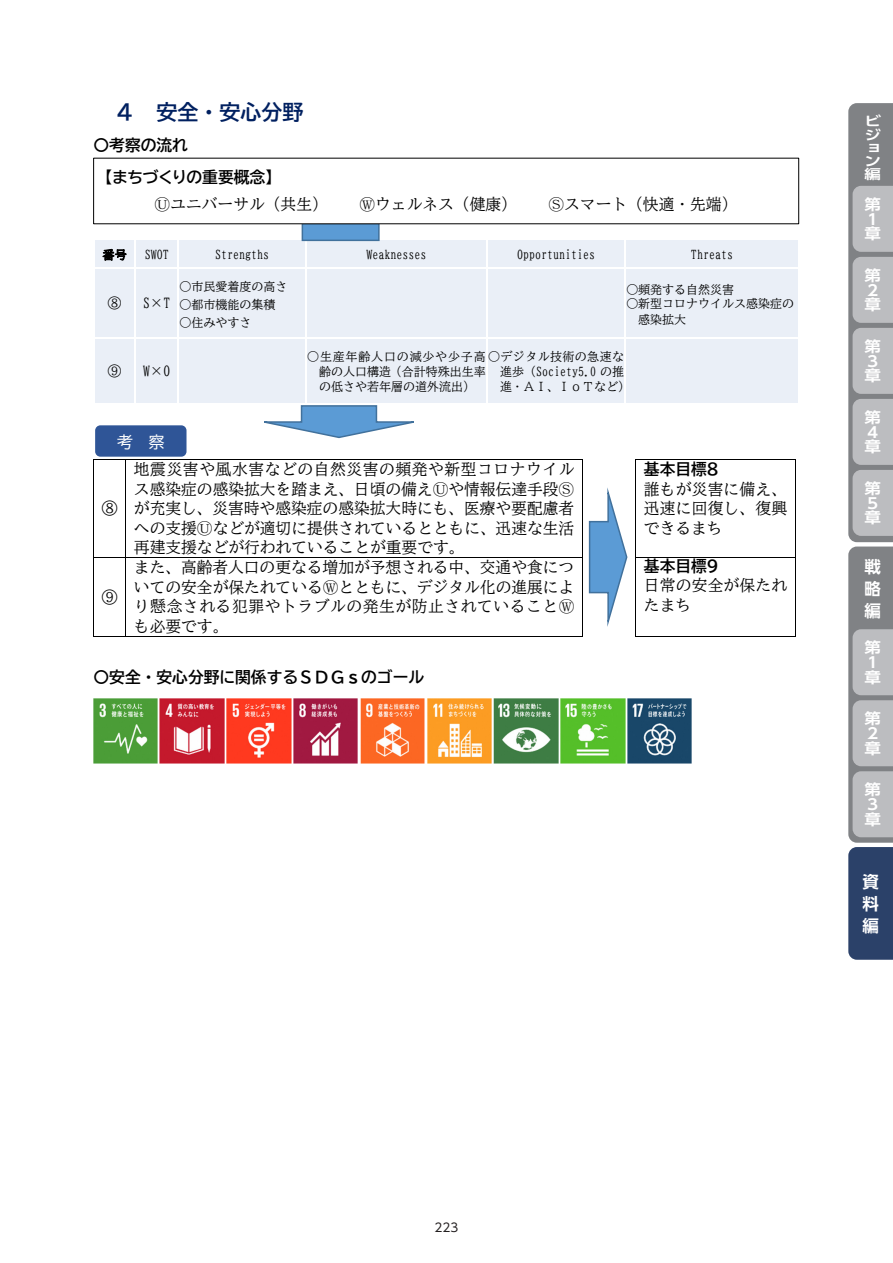
<style>
.page{position:relative;width:893px;height:1263px;background:#fff}
.page>*{position:absolute;margin:0;border:0;box-sizing:border-box;transform-origin:0 0}
.t1{font:21px "BIZ UD Gothic Bold";color:#002060}
.t2{font:700 16.5px/22px "UD Shin Go Pro De";color:#fff;text-align:justify}
.t3{font:15.9px "BIZ UD Gothic";color:#fff}
.t4{font:15.75px/19.5px "BIZ UD Mincho Medium";color:#000;text-align:justify}
.t5{font:15.75px "BIZ UD Gothic Bold";color:#000}
.t6{font:15.75px "BIZ UDP Gothic Bold";color:#000}
.t7{font:700 14.85px/14.9px "UD Shin Go Pro De";color:#fff;scale:1.11 1}
.t8{font:13.5px "BIZ UD Mincho Medium";color:#000}
.t9{font:700 13.2px/13.2px "UD Shin Go Pro De";color:#fff;scale:1.25 1}
.t10{font:12px/15px "BIZ UD Mincho Medium";letter-spacing:.005em;color:#000}
.t11{font:12px "UD Shin Go Pro";color:#231f20}
.s1{font-family:"MS Mincho"}
</style>
<div class="page">
<div style="left:95px;top:242px;width:39px;height:26px;background:#eaeff7"></div>
<div style="left:136px;top:241px;width:42px;height:27px;background:#eaeff7"></div>
<div style="left:179px;top:241px;width:126px;height:27px;background:#eaeff7"></div>
<div style="left:307px;top:241px;width:179px;height:27px;background:#eaeff7"></div>
<div style="left:488px;top:241px;width:136px;height:27px;background:#eaeff7"></div>
<div style="left:626px;top:241px;width:172px;height:27px;background:#eaeff7"></div>
<hr style="left:95px;top:241px;width:39px;height:1px;background:#eaeff7">
<div style="left:95px;top:270px;width:39px;height:68px;background:#eaeff7"></div>
<div style="left:136px;top:269px;width:42px;height:69px;background:#eaeff7"></div>
<div style="left:179px;top:269px;width:126px;height:69px;background:#eaeff7"></div>
<div style="left:307px;top:269px;width:179px;height:69px;background:#eaeff7"></div>
<div style="left:488px;top:269px;width:136px;height:69px;background:#eaeff7"></div>
<div style="left:626px;top:269px;width:172px;height:69px;background:#eaeff7"></div>
<hr style="left:95px;top:269px;width:39px;height:1px;background:#eaeff7">
<div style="left:95px;top:340px;width:39px;height:63px;background:#eaeff7"></div>
<div style="left:136px;top:339px;width:42px;height:64px;background:#eaeff7"></div>
<div style="left:179px;top:339px;width:126px;height:64px;background:#eaeff7"></div>
<div style="left:307px;top:339px;width:179px;height:64px;background:#eaeff7"></div>
<div style="left:488px;top:339px;width:136px;height:64px;background:#eaeff7"></div>
<div style="left:626px;top:339px;width:172px;height:64px;background:#eaeff7"></div>
<hr style="left:95px;top:339px;width:39px;height:1px;background:#eaeff7">
<hr style="left:94px;top:459px;width:489px;height:1px;background:#000">
<hr style="left:635px;top:459px;width:161px;height:1px;background:#000">
<hr style="left:94px;top:459px;width:1px;height:98px;background:#000">
<hr style="left:125px;top:459px;width:1px;height:98px;background:#000">
<hr style="left:582px;top:459px;width:1px;height:98px;background:#000">
<hr style="left:635px;top:459px;width:1px;height:98px;background:#000">
<hr style="left:795px;top:459px;width:1px;height:98px;background:#000">
<hr style="left:94px;top:557px;width:489px;height:1px;background:#000">
<hr style="left:635px;top:557px;width:161px;height:1px;background:#000">
<hr style="left:94px;top:558px;width:1px;height:78px;background:#000">
<hr style="left:94px;top:636px;width:31px;height:1px;background:#000">
<hr style="left:125px;top:558px;width:1px;height:78px;background:#000">
<hr style="left:126px;top:636px;width:456px;height:1px;background:#000">
<hr style="left:635px;top:558px;width:1px;height:78px;background:#000">
<hr style="left:635px;top:636px;width:160px;height:1px;background:#000">
<hr style="left:795px;top:558px;width:1px;height:78px;background:#000">
<img style="left:93px;top:699px;width:65px;height:64px">
<img style="left:160px;top:699px;width:64px;height:64px">
<img style="left:227px;top:699px;width:64px;height:64px">
<img style="left:293px;top:699px;width:65px;height:64px">
<img style="left:360px;top:699px;width:65px;height:64px">
<img style="left:427px;top:699px;width:64px;height:64px">
<img style="left:494px;top:699px;width:64px;height:64px">
<img style="left:561px;top:699px;width:64px;height:64px">
<img style="left:627px;top:699px;width:65px;height:64px">
<div style="left:302px;top:223px;width:77px;height:17px;background:#5b9bd5"></div>
<div style="left:302px;top:223px;width:78px;height:18px;border:2px solid #41719c"></div>
<svg style="left:264px;top:405px;width:150px;height:34px"></svg>
<div style="left:95px;top:425px;width:91px;height:32px;background:#2f5597;border-radius:5px"></div>
<svg style="left:582px;top:487px;width:46px;height:150px"></svg>
<svg style="left:848px;top:103px;width:45px;height:857px;background:#9da1a8"></svg>
<h1 class="t1" style="left:114px;top:102px;width:190px">４ 安全・安心分野</h1>
<p class="t5" style="left:94px;top:137px;width:96px">〇考察の流れ</p>
<p class="t6" style="left:105px;top:170px;width:170px">【まちづくりの重要概念】</p>
<p class="t4" style="left:155px;top:195px;width:175px"><span class="s1">Ⓤ</span>ユニバーサル（共生）</p>
<p class="t4" style="left:359px;top:195px;width:159px"><span class="s1">Ⓦ</span>ウェルネス（健康）</p>
<p class="t4" style="left:548px;top:195px;width:190px"><span class="s1">Ⓢ</span>スマート（快適・先端）</p>
<p class="t10" style="left:103px;top:247px;width:26px">番号</p>
<p class="t10" style="left:145px;top:247px;width:26px">SWOT</p>
<p class="t10" style="left:215px;top:247px;width:56px">Strengths</p>
<p class="t10" style="left:367px;top:247px;width:62px">Weaknesses</p>
<p class="t10" style="left:517px;top:247px;width:80px">Opportunities</p>
<p class="t10" style="left:691px;top:247px;width:44px">Threats</p>
<p class="t8" style="left:108px;top:297px;width:15px">⑧</p>
<p class="t8" style="left:143px;top:297px;width:28px">S×T</p>
<p class="t10" style="left:179px;top:279px;width:109px">○市民愛着度の高さ</p>
<p class="t10" style="left:179px;top:297px;width:97px">○都市機能の集積</p>
<p class="t10" style="left:179px;top:315px;width:73px">○住みやすさ</p>
<p class="t10" style="left:626px;top:281px;width:109px">○頻発する自然災害</p>
<p class="t10" style="left:638px;top:296px;width:157px;text-indent:-12px">○新型コロナウイルス感染症の感染拡大</p>
<p class="t8" style="left:108px;top:364px;width:15px">⑨</p>
<p class="t8" style="left:143px;top:364px;width:28px">W×O</p>
<p class="t3" style="left:117px;top:434px;width:49px">考 察</p>
<p class="t10" style="left:319px;top:349px;width:306px;text-indent:-12px">○生産年齢人口の減少や少子高○デジタル技術の急速な齢の人口構造（合計特殊出生率<br>の低さや若年層の道外流出）</p>
<p class="t10" style="left:500px;top:364px;width:131px">進歩（Society5.0 の推進・ＡＩ、ＩｏＴなど）</p>
<p class="t4" style="left:102px;top:498px;width:17px">⑧</p>
<p class="t4" style="left:102px;top:587px;width:17px">⑨</p>
<p class="t4" style="left:134px;top:459px;width:442px">地震災害や風水害などの自然災害の頻発や新型コロナウイルス感染症の感染拡大を踏まえ、日頃の備え<span class="s1">Ⓤ</span>や情報伝達手段<span class="s1">Ⓢ</span>が充実し、災害時や感染症の感染拡大時にも、医療や要配慮者への支援<span class="s1">Ⓤ</span>などが適切に提供されているとともに、迅速な生活再建支援などが行われていることが重要です。</p>
<p class="t6" style="left:644px;top:461px;width:76px">基本目標８</p>
<p class="t4" style="left:644px;top:479px;width:145px">誰もが災害に備え、迅速に回復し、復興できるまち</p>
<p class="t4" style="left:134px;top:558px;width:442px">また、高齢者人口の更なる増加が予想される中、交通や食についての安全が保たれている<span class="s1">Ⓦ</span>とともに、デジタル化の進展により懸念される犯罪やトラブルの発生が防止されていること<span class="s1">Ⓦ</span>も必要です。</p>
<p class="t6" style="left:644px;top:558px;width:76px">基本目標９</p>
<p class="t4" style="left:644px;top:576px;width:145px">日常の安全が保たれたまち</p>
<p class="t5" style="left:94px;top:669px;width:332px">〇安全・安心分野に関係するＳＤＧｓのゴール</p>
<p class="t9" style="left:864px;top:114px;width:15px">ビジョン編</p>
<p class="t7" style="left:864px;top:196px;width:16px">第<br>１章</p>
<p class="t7" style="left:864px;top:267px;width:16px">第<br>２章</p>
<p class="t7" style="left:864px;top:338px;width:16px">第<br>３章</p>
<p class="t7" style="left:864px;top:409px;width:16px">第<br>４章</p>
<p class="t7" style="left:864px;top:480px;width:16px">第<br>５章</p>
<p class="t2" style="left:864px;top:555px;width:18px">戦略編</p>
<p class="t7" style="left:864px;top:639px;width:16px">第<br>１章</p>
<p class="t7" style="left:864px;top:710px;width:16px">第<br>２章</p>
<p class="t7" style="left:864px;top:781px;width:16px">第<br>３章</p>
<p class="t2" style="left:862px;top:870px;width:18px">資料編</p>
<p class="t11" style="left:435px;top:1218px;width:25px">223</p>
</div>
